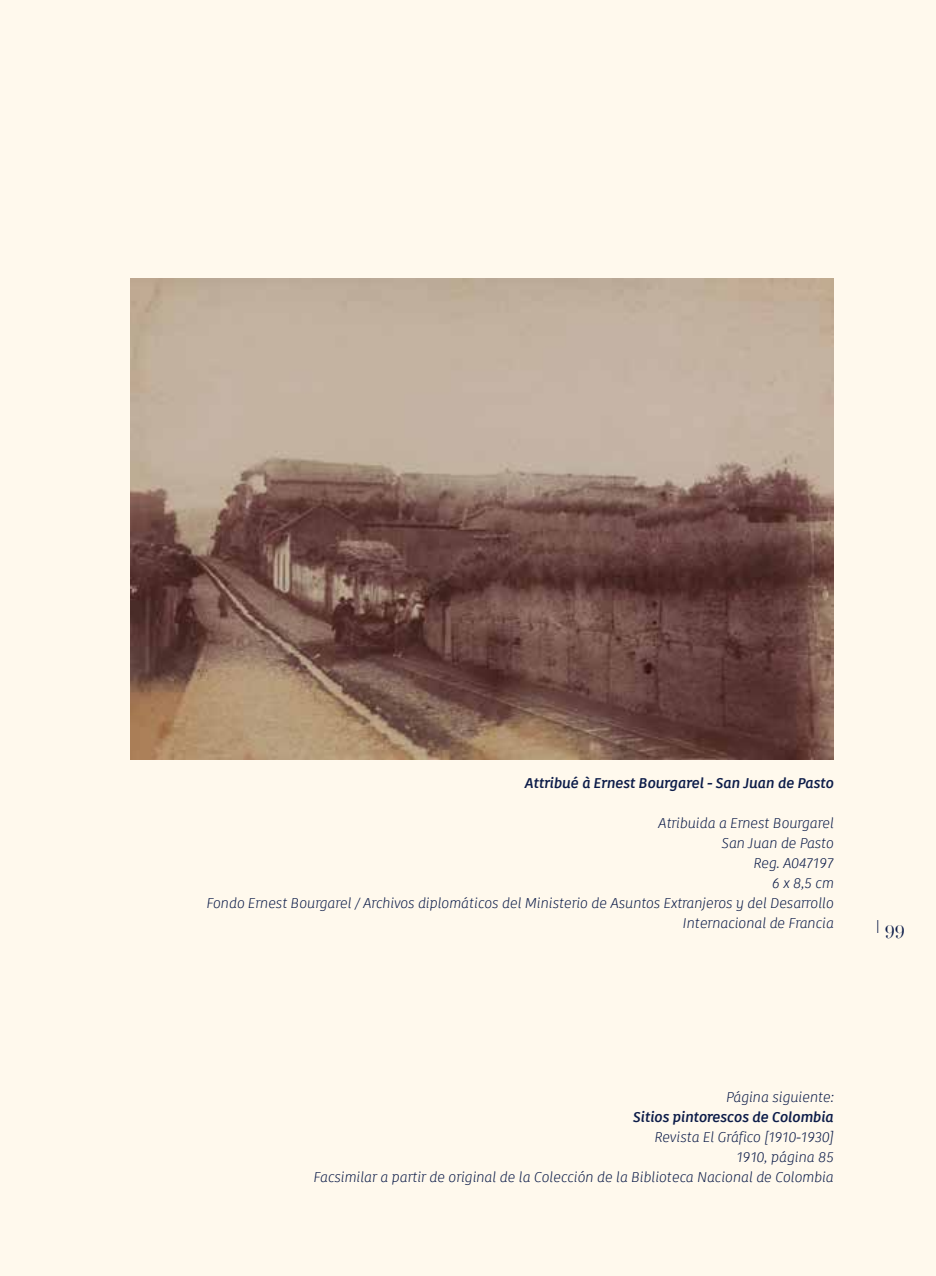
<style>
.page{position:relative;width:936px;height:1276px;background:#fff}
.page>*{position:absolute;margin:0;border:0;box-sizing:border-box;transform-origin:0 0}
.t1{font:18px "Didot";color:#0c1c49}
.t2{font:italic 300 14px/20px "Kohinoor W00";color:#0c1c49;text-align:right}
.t3{font:italic 500 14px "Kohinoor W00";color:#0c1c49}
.s1{font-family:"Source Sans Pro";font-weight:300}
</style>
<div class="page">
<div style="left:0;top:0;width:935px;height:1276px;background:#fff9ed"></div>
<img style="left:130px;top:278px;width:703px;height:481px">
<p class="t3" style="left:524px;top:774px;width:310px">Attribué à Ernest Bourgarel - San Juan de Pasto</p>
<p class="t2" style="left:207px;top:813px;width:628px">Atribuida a Ernest Bourgarel<br>San Juan de Pasto<br>Reg. A047197<br>6 x 8,5 cm<br>Fondo Ernest Bourgarel / Archivos diplomáticos del Ministerio de Asuntos Extranjeros y del Desarrollo<br>Internacional de Francia</p>
<p class="t1" style="left:875px;top:915px;width:31px"><span class="s1">l</span> 99</p>
<p class="t2" style="left:726px;top:1087px;width:109px">Página siguiente:</p>
<p class="t3" style="left:633px;top:1108px;width:202px">Sitios pintorescos de Colombia</p>
<p class="t2" style="left:314px;top:1127px;width:521px">Revista El Gráfico [1910-1930]<br>1910, página 85<br>Facsimilar a partir de original de la Colección de la Biblioteca Nacional de Colombia</p>
</div>
